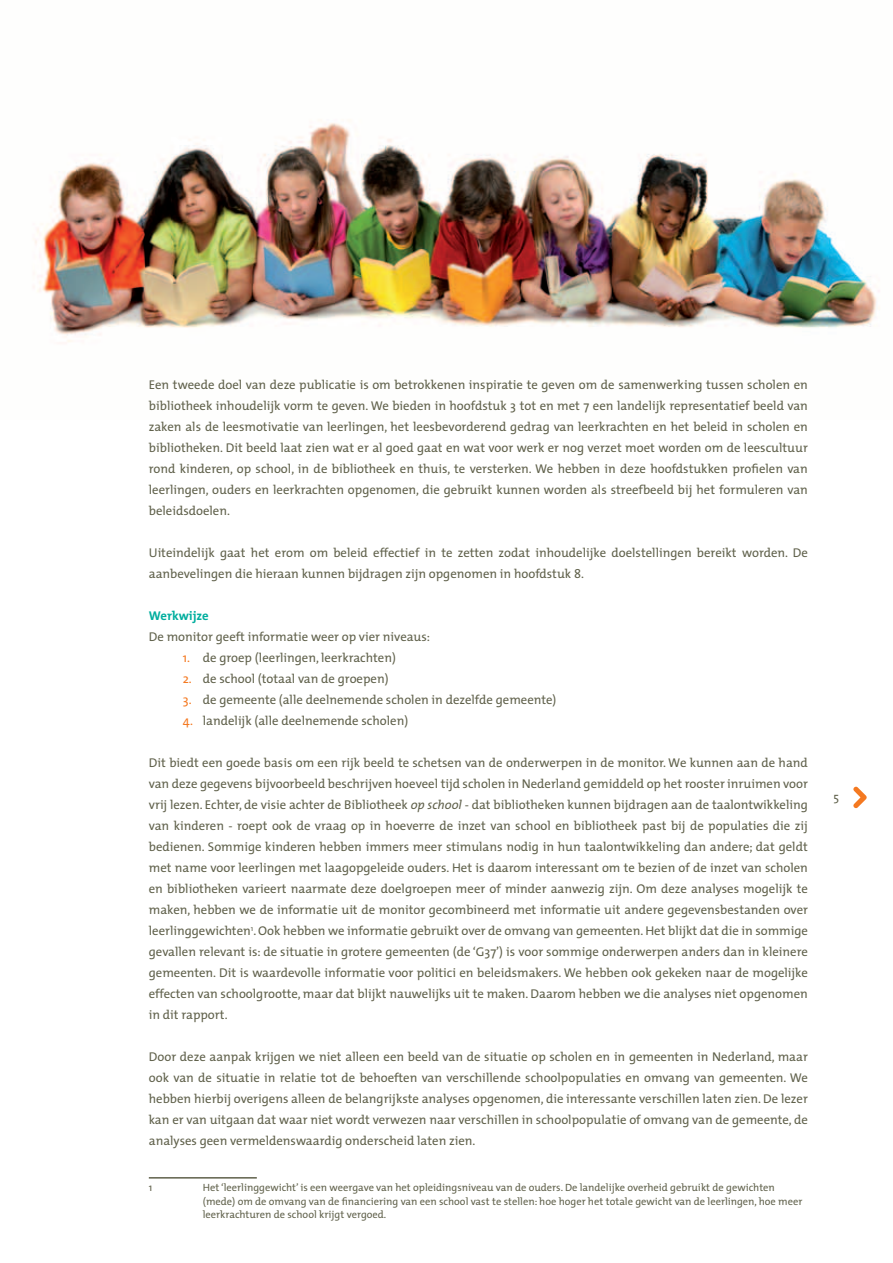
<style>
.page{position:relative;width:893px;height:1263px;background:#fff}
.page>*{position:absolute;margin:0;border:0;box-sizing:border-box;transform-origin:0 0}
.t1{font:12.75px/21px "The Mix";color:#60614b;text-align:justify}
.t2{font:700 12.75px "The Mix";color:#00ae9e}
.t3{font:12px "The Mix";color:#60614b}
.t4{font:10.5px/13.5px "The Mix";color:#60614b}
.s1{color:#f47921}
.s2{font-style:italic}
</style>
<div class="page">
<svg style="left:853px;top:787px;width:14px;height:21px"></svg>
<img style="left:33px;top:120px;width:847px;height:222px">
<hr style="left:149px;top:1177px;width:108px;height:1px;background:#60614b">
<p class="t1" style="left:149px;top:374px;width:661px">Een tweede doel van deze publicatie is om betrokkenen inspiratie te geven om de samenwerking tussen scholen en bibliotheek inhoudelijk vorm te geven. We bieden in hoofdstuk 3 tot en met 7 een landelijk representatief beeld van zaken als de leesmotivatie van leerlingen, het leesbevorderend gedrag van leerkrachten en het beleid in scholen en bibliotheken. Dit beeld laat zien wat er al goed gaat en wat voor werk er nog verzet moet worden om de leescultuur rond kinderen, op school, in de bibliotheek en thuis, te versterken. We hebben in deze hoofdstukken profielen van leerlingen, ouders en leerkrachten opgenomen, die gebruikt kunnen worden als streefbeeld bij het formuleren van beleidsdoelen.</p>
<p class="t1" style="left:149px;top:542px;width:661px">Uiteindelijk gaat het erom om beleid effectief in te zetten zodat inhoudelijke doelstellingen bereikt worden. De aanbevelingen die hieraan kunnen bijdragen zijn opgenomen in hoofdstuk 8.</p>
<p class="t2" style="left:149px;top:607px;width:61px">Werkwijze</p>
<p class="t1" style="left:149px;top:626px;width:283px">De monitor geeft informatie weer op vier niveaus:</p>
<p class="t1" style="left:183px;top:647px;width:215px"><span class="s1">1.</span> de groep (leerlingen, leerkrachten)</p>
<p class="t1" style="left:183px;top:668px;width:207px"><span class="s1">2.</span> de school (totaal van de groepen)</p>
<p class="t1" style="left:183px;top:689px;width:375px"><span class="s1">3.</span> de gemeente (alle deelnemende scholen in dezelfde gemeente)</p>
<p class="t1" style="left:183px;top:710px;width:227px"><span class="s1">4.</span> landelijk (alle deelnemende scholen)</p>
<p class="t1" style="left:149px;top:752px;width:661px">Dit biedt een goede basis om een rijk beeld te schetsen van de onderwerpen in de monitor. We kunnen aan de hand van deze gegevens bijvoorbeeld beschrijven hoeveel tijd scholen in Nederland gemiddeld op het rooster inruimen voor vrij lezen. Echter, de visie achter de Bibliotheek <span class="s2">op school</span> - dat bibliotheken kunnen bijdragen aan de taalontwikkeling van kinderen - roept ook de vraag op in hoeverre de inzet van school en bibliotheek past bij de populaties die zij bedienen. Sommige kinderen hebben immers meer stimulans nodig in hun taalontwikkeling dan andere; dat geldt met name voor leerlingen met laagopgeleide ouders. Het is daarom interessant om te bezien of de inzet van scholen en bibliotheken varieert naarmate deze doelgroepen meer of minder aanwezig zijn. Om deze analyses mogelijk te maken, hebben we de informatie uit de monitor gecombineerd met informatie uit andere gegevensbestanden over leerlinggewichten<sup>1</sup>. Ook hebben we informatie gebruikt over de omvang van gemeenten. Het blijkt dat die in sommige gevallen relevant is: de situatie in grotere gemeenten (de ‘G37’) is voor sommige onderwerpen anders dan in kleinere gemeenten. Dit is waardevolle informatie voor politici en beleidsmakers. We hebben ook gekeken naar de mogelijke effecten van schoolgrootte, maar dat blijkt nauwelijks uit te maken. Daarom hebben we die analyses niet opgenomen in dit rapport.</p>
<p class="t1" style="left:149px;top:1046px;width:661px">Door deze aanpak krijgen we niet alleen een beeld van de situatie op scholen en in gemeenten in Nederland, maar ook van de situatie in relatie tot de behoeften van verschillende schoolpopulaties en omvang van gemeenten. We hebben hierbij overigens alleen de belangrijkste analyses opgenomen, die interessante verschillen laten zien. De lezer kan er van uitgaan dat waar niet wordt verwezen naar verschillen in schoolpopulatie of omvang van de gemeente, de analyses geen vermeldenswaardig onderscheid laten zien.</p>
<p class="t4" style="left:149px;top:1181px;width:5px">1</p>
<p class="t4" style="left:203px;top:1181px;width:601px">Het ‘leerlinggewicht’ is een weergave van het opleidingsniveau van de ouders. De landelijke overheid gebruikt de gewichten (mede) om de omvang van de financiering van een school vast te stellen: hoe hoger het totale gewicht van de leerlingen, hoe meer leerkrachturen de school krijgt vergoed.</p>
<p class="t3" style="left:834px;top:789px;width:7px">5</p>
</div>
